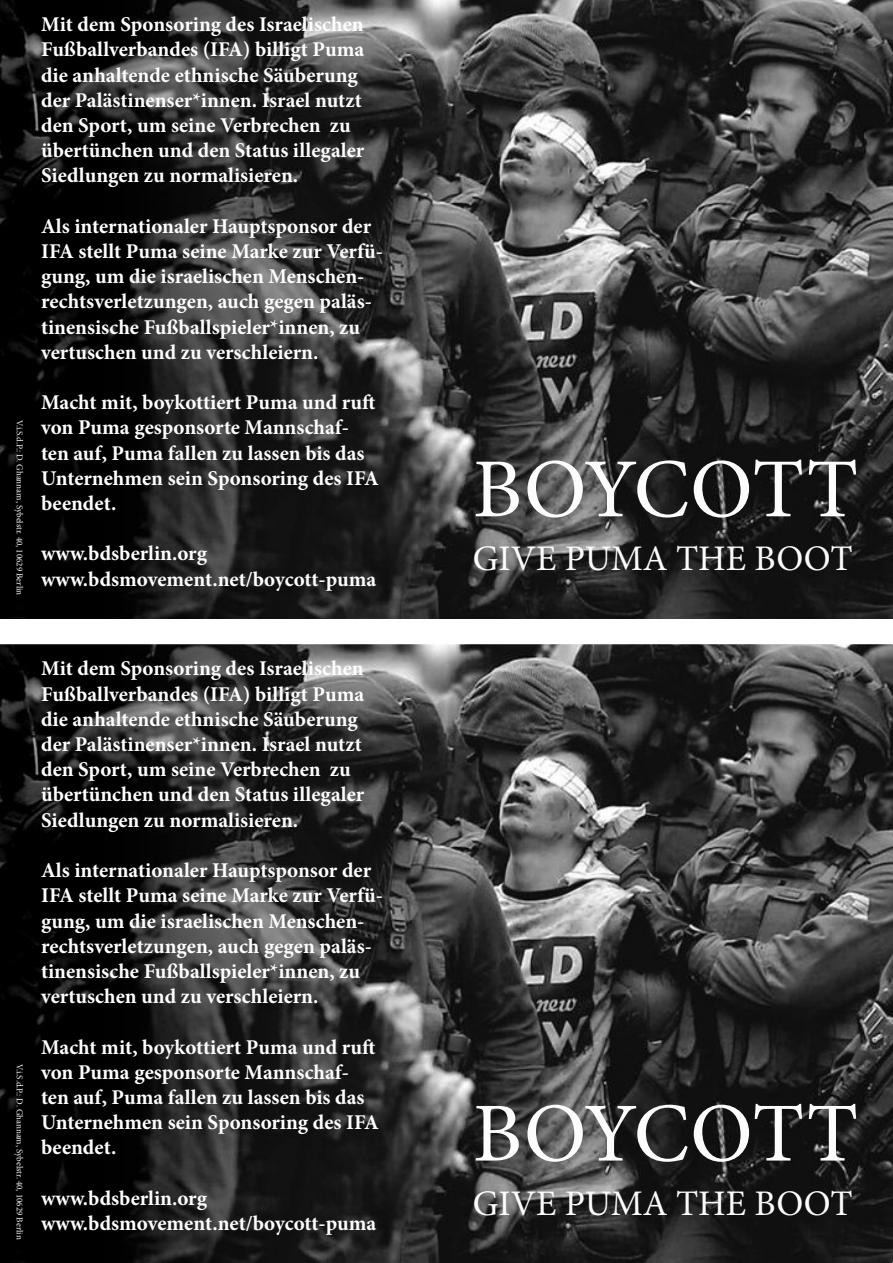
<style>
.page{position:relative;width:893px;height:1263px;background:#fff}
.page>*{position:absolute;margin:0;border:0;box-sizing:border-box;transform-origin:0 0}
.t1{font:84px "Minion Pro";color:#fcfcfc}
.t2{font:36px "Minion Pro";color:#fcfcfc}
.t3{font:700 21px/25.2px "Minion Pro";color:#fff}
.t4{font:9px "Minion Pro";color:#fafafa}
</style>
<div class="page">
<img style="left:0;top:0;width:893px;height:619px">
<img style="left:0;top:644px;width:893px;height:619px">
<p class="t4" style="left:26px;top:419px;width:177px;rotate:90deg">V.i.S.d.P.: D. Ghannam, Sybelstr. 40, 10629 Berlin</p>
<p class="t3" style="left:41px;top:12px;width:325px">Mit dem Sponsoring des Israelischen Fußballverbandes (IFA) billigt Puma die anhaltende ethnische Säuberung der Palästinenser*innen. Israel nutzt den Sport, um seine Verbrechen zu übertünchen und den Status illegaler Siedlungen zu normalisieren.</p>
<p class="t3" style="left:41px;top:213px;width:343px">Als internationaler Hauptsponsor der IFA stellt Puma seine Marke zur Verfü&shy;gung, um die israelischen Menschen&shy;rechtsverletzungen, auch gegen paläs&shy;tinensische Fußballspieler*innen, zu vertuschen und zu verschleiern.</p>
<p class="t3" style="left:41px;top:390px;width:339px">Macht mit, boykottiert Puma und ruft von Puma gesponsorte Mannschaf&shy;ten auf, Puma fallen zu lassen bis das<br>Unternehmen sein Sponsoring des IFA beendet.</p>
<p class="t3" style="left:41px;top:541px;width:168px">www.bdsberlin.org</p>
<p class="t3" style="left:41px;top:566px;width:337px">www.bdsmovement.net/boycott-puma</p>
<p class="t4" style="left:26px;top:1064px;width:177px;rotate:90deg">V.i.S.d.P.: D. Ghannam, Sybelstr. 40, 10629 Berlin</p>
<p class="t3" style="left:41px;top:656px;width:325px">Mit dem Sponsoring des Israelischen Fußballverbandes (IFA) billigt Puma die anhaltende ethnische Säuberung der Palästinenser*innen. Israel nutzt den Sport, um seine Verbrechen zu übertünchen und den Status illegaler Siedlungen zu normalisieren.</p>
<p class="t3" style="left:41px;top:857px;width:343px">Als internationaler Hauptsponsor der IFA stellt Puma seine Marke zur Verfü&shy;gung, um die israelischen Menschen&shy;rechtsverletzungen, auch gegen paläs&shy;tinensische Fußballspieler*innen, zu vertuschen und zu verschleiern.</p>
<p class="t3" style="left:41px;top:1034px;width:339px">Macht mit, boykottiert Puma und ruft von Puma gesponsorte Mannschaf&shy;ten auf, Puma fallen zu lassen bis das<br>Unternehmen sein Sponsoring des IFA beendet.</p>
<p class="t3" style="left:41px;top:1185px;width:168px">www.bdsberlin.org</p>
<p class="t3" style="left:41px;top:1210px;width:337px">www.bdsmovement.net/boycott-puma</p>
<p class="t1" style="left:473px;top:433px;width:387px">BOYCOTT</p>
<p class="t2" style="left:473px;top:535px;width:382px">GIVE PUMA THE BOOT</p>
<p class="t1" style="left:473px;top:1077px;width:387px">BOYCOTT</p>
<p class="t2" style="left:473px;top:1179px;width:382px">GIVE PUMA THE BOOT</p>
</div>
